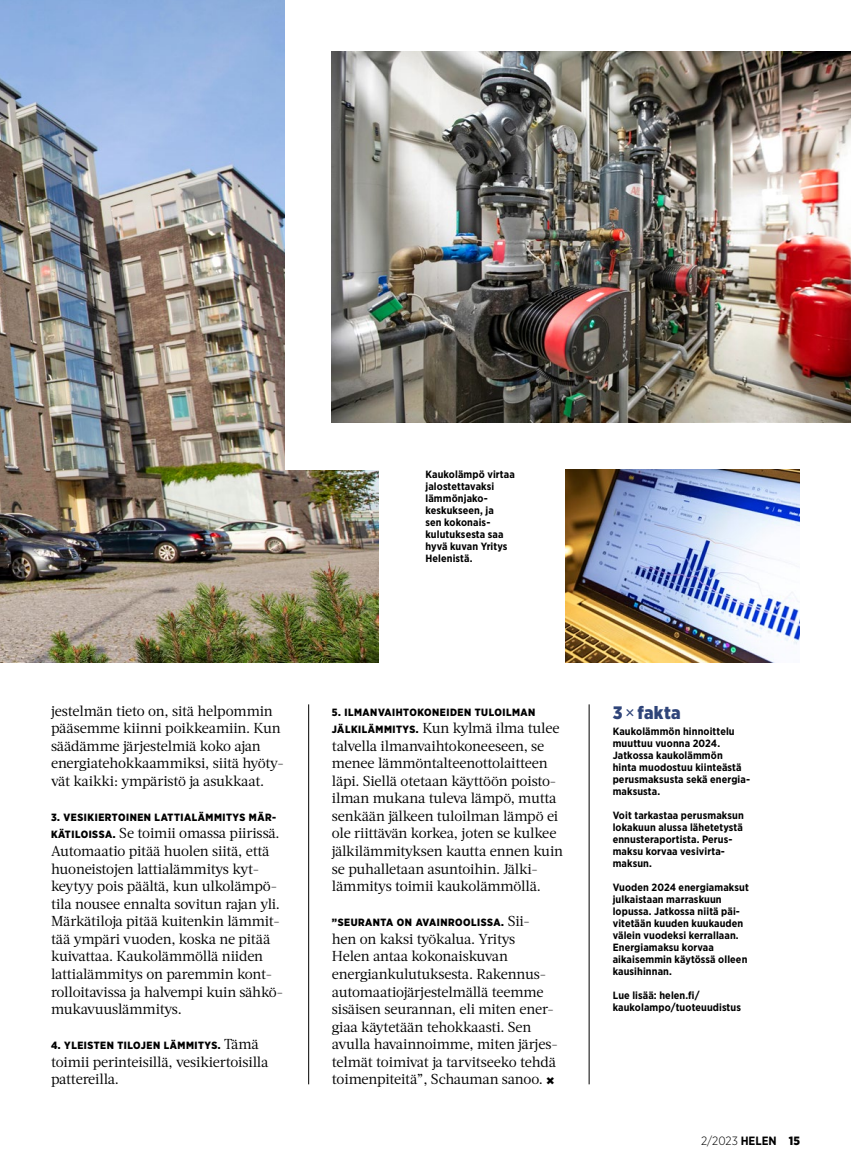
<style>
.page{position:relative;width:851px;height:1170px;background:#fff}
.page>*{position:absolute;margin:0;border:0;box-sizing:border-box;transform-origin:0 0}
._01_Otsikko_Gotham_1{font:900 18px "Gotham Narrow";letter-spacing:.015em;color:#2f4479}
._04_Teksti{font:14.4px/17.5px "Acta";letter-spacing:-.015em;color:#000}
.t1{font:300 12px "Gotham Narrow";color:#000}
._09_Kuvateksti{font:700 10.5px/12px "Gotham Narrow";letter-spacing:.01em;color:#000}
._04_Teksti-2{font:900 10.5px "Gotham Narrow";letter-spacing:.05em;color:#000}
.s1{font-family:"Gotham Narrow";font-weight:900;font-size:10.5px}
.s2{font-family:"Acta";font-weight:400;font-size:14.4px}
.s3{font-family:"Gotham Narrow";font-weight:900;font-size:15px}
.s4{font-weight:400}
.s5{font-weight:700}
.s6{font-weight:900}
</style>
<div class="page">
<img style="left:0;top:0;width:378px;height:662px">
<div style="left:285px;top:0;width:185px;height:469px;background:#fff"></div>
<img style="left:566px;top:469px;width:233px;height:193px">
<img style="left:332px;top:51px;width:518px;height:372px">
<hr style="left:308px;top:704px;width:1px;height:380px;background:#000">
<hr style="left:588px;top:704px;width:1px;height:380px;background:#000">
<p class="_09_Kuvateksti" style="left:425px;top:468px;width:91px">Kaukolämpö virtaa jalostettavaksi lämmönjako&shy;keskukseen, ja<br>sen kokonais&shy;kulutuksesta saa hyvä kuvan Yritys<br>Helenistä.</p>
<p class="_04_Teksti" style="left:51px;top:702px;width:234px">jestelmän tieto on, sitä helpommin pääsemme kiinni poikkeamiin. Kun säädämme järjestelmiä koko ajan energiatehokkaammiksi, siitä hyöty&shy;vät kaikki: ympäristö ja asukkaat.</p>
<p class="_04_Teksti-2" style="left:51px;top:810px;width:226px">3. VESIKIERTOINEN LATTIALÄMMITYS MÄR-</p>
<p class="_04_Teksti" style="left:51px;top:824px;width:233px"><span class="s1">KÄTILOISSA.</span> Se toimii omassa piirissä.<br>Automaatio pitää huolen siitä, että huoneistojen lattialämmitys kyt&shy;keytyy pois päältä, kun ulkolämpö&shy;tila nousee ennalta sovitun rajan yli.<br>Märkätiloja pitää kuitenkin lämmit&shy;tää ympäri vuoden, koska ne pitää kuivattaa. Kaukolämmöllä niiden lattialämmitys on paremmin kont&shy;rolloitavissa ja halvempi kuin sähkö&shy;mukavuuslämmitys.</p>
<p class="_04_Teksti-2" style="left:51px;top:1038px;width:209px">4. YLEISTEN TILOJEN LÄMMITYS. <span class="s2">Tämä</span></p>
<p class="_04_Teksti" style="left:51px;top:1053px;width:219px">toimii perinteisillä, vesikiertoisilla pattereilla.</p>
<p class="_04_Teksti-2" style="left:332px;top:705px;width:205px">5. ILMANVAIHTOKONEIDEN TULOILMAN</p>
<p class="_04_Teksti" style="left:332px;top:719px;width:233px"><span class="s1">JÄLKILÄMMITYS.</span> Kun kylmä ilma tulee talvella ilmanvaihtokoneeseen, se menee lämmöntalteenottolaitteen läpi. Siellä otetaan käyttöön poisto&shy;ilman mukana tuleva lämpö, mutta senkään jälkeen tuloilman lämpö ei ole riittävän korkea, joten se kulkee jälkilämmityksen kautta ennen kuin se puhalletaan asuntoihin. Jälki&shy;lämmitys toimii kaukolämmöllä.</p>
<p class="_04_Teksti-2" style="left:332px;top:915px;width:199px">”SEURANTA ON AVAINROOLISSA. <span class="s2">Sii-</span></p>
<p class="_04_Teksti" style="left:332px;top:930px;width:227px">hen on kaksi työkalua. Yritys<br>Helen antaa kokonaiskuvan energiankulutuksesta. Rakennus&shy;automaatiojärjestelmällä teemme sisäisen seurannan, eli miten ener&shy;giaa käytetään tehokkaasti. Sen avulla havainnoimme, miten järjes&shy;telmät toimivat ja tarvitseeko tehdä toimenpiteitä”, Schauman sanoo. <span class="s3">×</span></p>
<p class="_01_Otsikko_Gotham_1" style="left:612px;top:700px;width:69px">3 <span class="s4">×</span> fakta</p>
<p class="_09_Kuvateksti" style="left:612px;top:725px;width:139px">Kaukolämmön hinnoittelu muuttuu vuonna 2024.<br>Jatkossa kaukolämmön<br>hinta muodostuu kiinteästä perusmaksusta sekä energia&shy;maksusta.</p>
<p class="_09_Kuvateksti" style="left:612px;top:809px;width:132px">Voit tarkastaa perusmaksun lokakuun alussa lähetetystä ennusteraportista. Perus&shy;maksu korvaa vesivirta&shy;maksun.</p>
<p class="_09_Kuvateksti" style="left:612px;top:881px;width:138px">Vuoden 2024 energiamaksut julkaistaan marraskuun lopussa. Jatkossa niitä päi&shy;vitetään kuuden kuukauden välein vuodeksi kerrallaan.<br>Energiamaksu korvaa aikaisemmin käytössä olleen kausihinnan.</p>
<p class="_09_Kuvateksti" style="left:612px;top:989px;width:88px">Lue lisää: helen.fi/</p>
<p class="_09_Kuvateksti" style="left:612px;top:1001px;width:130px">kaukolampo/tuoteuudistus</p>
<p class="t1" style="left:701px;top:1132px;width:100px">2/2023 <span class="s5">HELEN</span> <span class="s6">15</span></p>
</div>
